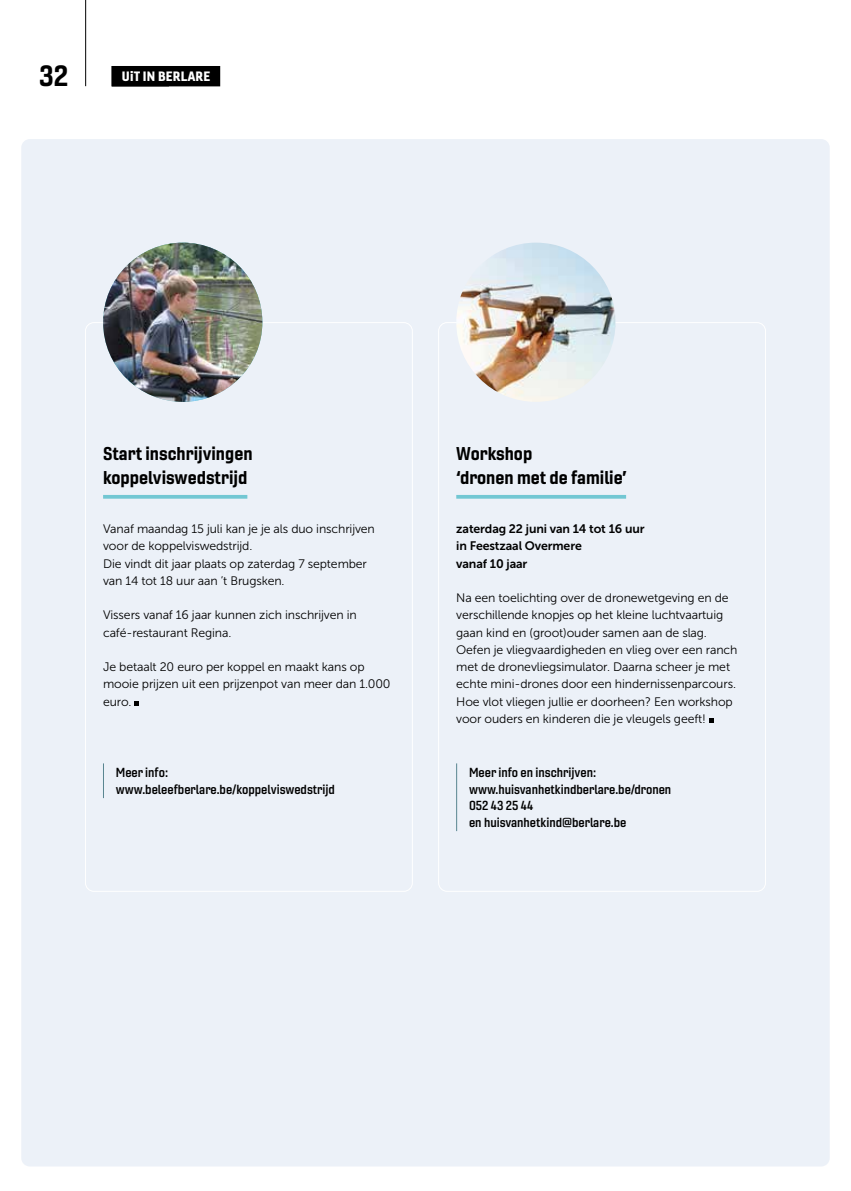
<style>
.page{position:relative;width:851px;height:1191px;background:#fff}
.page>*{position:absolute;margin:0;border:0;box-sizing:border-box;transform-origin:0 0}
.t1{font:28.5px "Gineso Nor Bol";color:#000}
.t2{font:18px/24px "Gineso Nor Bol";color:#000}
.t3{font:13.2px "Gineso Nor Bla";letter-spacing:.02em;color:#fff}
.t4{font:12.75px/16.5px "Gineso Nor Dem";color:#000}
.t5{font:12.3px/17.2px "Museo Sans 300";letter-spacing:-.01em;color:#000}
.t6{font:12.3px/17.2px "Museo Sans 700";letter-spacing:-.01em;color:#000}
</style>
<div class="page">
<hr style="left:85px;top:0;width:1px;height:86px;background:#000">
<div style="left:21px;top:139px;width:808px;height:1027px;background:#ecf1f8;border-radius:9px"></div>
<div style="left:112px;top:66px;width:108px;height:20px;background:#000"></div>
<svg style="left:103px;top:495px;width:144px;height:4px"></svg>
<svg style="left:135px;top:701px;width:4px;height:4px"></svg>
<hr style="left:103px;top:763px;width:1px;height:35px;background:#598590">
<svg style="left:456px;top:495px;width:170px;height:4px"></svg>
<svg style="left:709px;top:718px;width:4px;height:5px"></svg>
<hr style="left:456px;top:763px;width:1px;height:68px;background:#598590">
<img style="left:103px;top:243px;width:159px;height:159px;border-radius:80px">
<img style="left:456px;top:243px;width:159px;height:159px;border-radius:80px">
<h1 class="t1" style="left:39px;top:58px;width:31px">32</h1>
<p class="t3" style="left:122px;top:67px;width:39px">LEVEN</p>
<p class="t3" style="left:122px;top:67px;width:90px">UiT IN BERLARE</p>
<h2 class="t2" style="left:103px;top:441px;width:151px">Start inschrijvingen koppelviswedstrijd</h2>
<p class="t5" style="left:103px;top:520px;width:273px">Vanaf maandag 15 juli kan je je als duo inschrijven voor de koppelviswedstrijd.<br>Die vindt dit jaar plaats op zaterdag 7 september van 14 tot 18 uur aan ’t Brugsken.</p>
<p class="t5" style="left:103px;top:606px;width:255px">Vissers vanaf 16 jaar kunnen zich inschrijven in café-restaurant Regina.</p>
<p class="t5" style="left:103px;top:658px;width:289px">Je betaalt 20 euro per koppel en maakt kans op mooie prijzen uit een prijzenpot van meer dan 1.000 euro.</p>
<p class="t4" style="left:116px;top:764px;width:220px">Meer info: www.beleefberlare.be/koppelviswedstrijd</p>
<h2 class="t2" style="left:456px;top:441px;width:172px">Workshop<br>‘dronen met de familie’</h2>
<p class="t6" style="left:456px;top:520px;width:190px">zaterdag 22 juni van 14 tot 16 uur in Feestzaal Overmere<br>vanaf 10 jaar</p>
<p class="t5" style="left:456px;top:589px;width:283px">Na een toelichting over de dronewetgeving en de verschillende knopjes op het kleine luchtvaartuig gaan kind en (groot)ouder samen aan de slag.<br>Oefen je vliegvaardigheden en vlieg over een ranch met de dronevliegsimulator. Daarna scheer je met echte mini-drones door een hindernissenparcours.<br>Hoe vlot vliegen jullie er doorheen? Een workshop voor ouders en kinderen die je vleugels geeft!</p>
<p class="t4" style="left:469px;top:764px;width:204px">Meer info en inschrijven: www.huisvanhetkindberlare.be/dronen<br>052 43 25 44<br>en huisvanhetkind@berlare.be</p>
</div>
